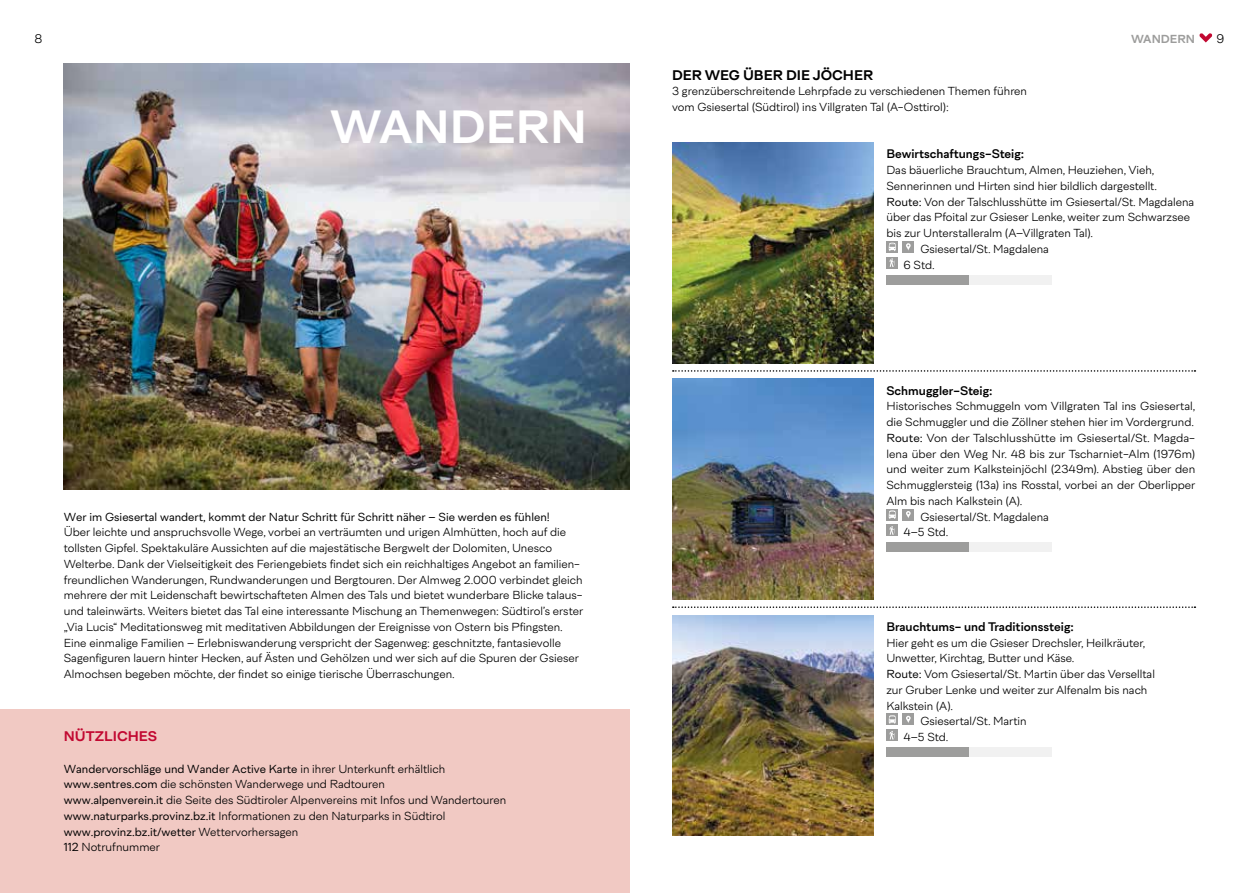
<style>
.page{position:relative;width:1259px;height:893px;background:#fff}
.page>*{position:absolute;margin:0;border:0;box-sizing:border-box;transform-origin:0 0}
.t1{font:700 45px "Cordillera";color:#fff}
.t2{font:700 13.5px "Cordillera";color:#000}
.t3{font:700 13.5px "Cordillera";color:#c20831}
.t4{font:600 12px "Cordillera";color:#000}
.t5{font:300 12px "Cordillera";color:#000}
.t6{font:300 11.25px/15.8px "Cordillera";color:#000}
.t7{font:11.25px "Cordillera";color:#000}
.t8{font:700 11.25px "Cordillera";color:#9d9d9c}
.s1{font-weight:400}
</style>
<div class="page">
<div style="left:0;top:710px;width:629px;height:183px;background:#f1c9c3"></div>
<img style="left:64px;top:64px;width:565px;height:425px">
<img style="left:672px;top:143px;width:201px;height:220px">
<img style="left:672px;top:379px;width:201px;height:220px">
<img style="left:672px;top:615px;width:201px;height:221px">
<svg style="left:673px;top:370px;width:522px;height:2px"></svg>
<svg style="left:673px;top:606px;width:522px;height:2px"></svg>
<div style="left:886px;top:275px;width:166px;height:9px;background:#f1f1f1"></div>
<div style="left:886px;top:543px;width:166px;height:9px;background:#f1f1f1"></div>
<div style="left:886px;top:747px;width:166px;height:10px;background:#f1f1f1"></div>
<div style="left:886px;top:275px;width:83px;height:9px;background:#9d9d9c"></div>
<div style="left:886px;top:543px;width:83px;height:9px;background:#9d9d9c"></div>
<div style="left:886px;top:747px;width:83px;height:10px;background:#9d9d9c"></div>
<div style="left:886px;top:257px;width:12px;height:12px;background:#9d9d9c"></div>
<svg style="left:889px;top:258px;width:6px;height:9px"></svg>
<div style="left:902px;top:241px;width:12px;height:12px;background:#9d9d9c"></div>
<svg style="left:906px;top:243px;width:4px;height:8px"></svg>
<svg style="left:886px;top:241px;width:12px;height:12px"></svg>
<svg style="left:888px;top:243px;width:7px;height:8px"></svg>
<div style="left:886px;top:525px;width:12px;height:11px;background:#9d9d9c"></div>
<svg style="left:889px;top:526px;width:6px;height:9px"></svg>
<div style="left:902px;top:509px;width:12px;height:12px;background:#9d9d9c"></div>
<svg style="left:906px;top:511px;width:4px;height:7px"></svg>
<svg style="left:886px;top:509px;width:12px;height:12px"></svg>
<svg style="left:888px;top:510px;width:7px;height:9px"></svg>
<div style="left:886px;top:729px;width:12px;height:12px;background:#9d9d9c"></div>
<svg style="left:889px;top:731px;width:6px;height:8px"></svg>
<div style="left:902px;top:714px;width:12px;height:11px;background:#9d9d9c"></div>
<svg style="left:906px;top:716px;width:4px;height:7px"></svg>
<svg style="left:886px;top:714px;width:12px;height:11px"></svg>
<svg style="left:888px;top:715px;width:7px;height:9px"></svg>
<svg style="left:1199px;top:33px;width:13px;height:10px"></svg>
<p class="t5" style="left:35px;top:30px;width:9px">8</p>
<p class="t8" style="left:1131px;top:30px;width:66px">WANDERN</p>
<p class="t5" style="left:1216px;top:30px;width:9px">9</p>
<h1 class="t1" style="left:330px;top:91px;width:258px">WANDERN</h1>
<p class="t7" style="left:64px;top:508px;width:487px">Wer im Gsiesertal wandert, kommt der Natur Schritt für Schritt näher – Sie werden es fühlen!</p>
<p class="t6" style="left:64px;top:524px;width:521px">Über leichte und anspruchsvolle Wege, vorbei an verträumten und urigen Almhütten, hoch auf die tollsten Gipfel. Spektakuläre Aussichten auf die majestätische Bergwelt der Dolomiten, Unesco Welterbe. Dank der Vielseitigkeit des Feriengebiets findet sich ein reichhaltiges Angebot an familien&shy;freundlichen Wanderungen, Rundwanderungen und Bergtouren. Der Almweg 2.000 verbindet gleich mehrere der mit Leidenschaft bewirtschafteten Almen des Tals und bietet wunderbare Blicke talaus&shy;und taleinwärts. Weiters bietet das Tal eine interessante Mischung an Themenwegen: Südtirol’s erster „Via Lucis“ Meditationsweg mit meditativen Abbildungen der Ereignisse von Ostern bis Pfingsten.<br>Eine einmalige Familien – Erlebniswanderung verspricht der Sagenweg: geschnitzte, fantasievolle Sagenfiguren lauern hinter Hecken, auf Ästen und Gehölzen und wer sich auf die Spuren der Gsieser Almochsen begeben möchte, der findet so einige tierische Überraschungen.</p>
<p class="t3" style="left:64px;top:725px;width:95px">NÜTZLICHES</p>
<p class="t6" style="left:64px;top:760px;width:444px"><span class="s1">Wandervorschläge und Wander Active Karte</span> in ihrer Unterkunft erhältlich <span class="s1">www.sentres.com</span> die schönsten Wanderwege und Radtouren<br><span class="s1">www.alpenverein.it</span> die Seite des Südtiroler Alpenvereins mit Infos und Wandertouren <span class="s1">www.naturparks.provinz.bz.it</span> Informationen zu den Naturparks in Südtirol <span class="s1">www.provinz.bz.it/wetter</span> Wettervorhersagen<br><span class="s1">112</span> Notrufnummer</p>
<p class="t2" style="left:672px;top:64px;width:203px">DER WEG ÜBER DIE JÖCHER</p>
<p class="t6" style="left:672px;top:83px;width:356px">3 grenzüberschreitende Lehrpfade zu verschiedenen Themen führen vom Gsiesertal (Südtirol) ins Villgraten Tal (A-Osttirol):</p>
<p class="t4" style="left:886px;top:145px;width:139px">Bewirtschaftungs-Steig:</p>
<p class="t6" style="left:886px;top:162px;width:269px">Das bäuerliche Brauchtum, Almen, Heuziehen, Vieh,</p>
<p class="t6" style="left:886px;top:177px;width:272px">Sennerinnen und Hirten sind hier bildlich dargestellt.</p>
<p class="t6" style="left:886px;top:193px;width:309px"><span class="s1">Route:</span> Von der Talschlusshütte im Gsiesertal/St. Magdalena</p>
<p class="t6" style="left:886px;top:209px;width:305px">über das Pfoital zur Gsieser Lenke, weiter zum Schwarzsee</p>
<p class="t6" style="left:886px;top:225px;width:208px">bis zur Unterstalleralm (A–Villgraten Tal).</p>
<p class="t6" style="left:920px;top:240px;width:130px">Gsiesertal/St. Magdalena</p>
<p class="t6" style="left:903px;top:256px;width:33px">6 Std.</p>
<p class="t4" style="left:886px;top:381px;width:108px">Schmuggler-Steig:</p>
<p class="t6" style="left:886px;top:398px;width:310px">Historisches Schmuggeln vom Villgraten Tal ins Gsiesertal,</p>
<p class="t6" style="left:886px;top:414px;width:309px">die Schmuggler und die Zöllner stehen hier im Vordergrund.</p>
<p class="t6" style="left:886px;top:429px;width:310px"><span class="s1">Route:</span> Von der Talschlusshütte im Gsiesertal/St. Magda-</p>
<p class="t6" style="left:886px;top:445px;width:310px">lena über den Weg Nr. 48 bis zur Tscharniet-Alm (1976m)</p>
<p class="t6" style="left:886px;top:461px;width:310px">und weiter zum Kalksteinjöchl (2349m). Abstieg über den</p>
<p class="t6" style="left:886px;top:477px;width:310px">Schmugglersteig (13a) ins Rosstal, vorbei an der Oberlipper</p>
<p class="t6" style="left:886px;top:492px;width:138px">Alm bis nach Kalkstein (A).</p>
<p class="t6" style="left:920px;top:508px;width:130px">Gsiesertal/St. Magdalena</p>
<p class="t6" style="left:903px;top:524px;width:47px">4–5 Std.</p>
<p class="t4" style="left:886px;top:617px;width:189px">Brauchtums- und Traditionssteig:</p>
<p class="t6" style="left:886px;top:634px;width:260px">Hier geht es um die Gsieser Drechsler, Heilkräuter,</p>
<p class="t6" style="left:886px;top:650px;width:190px">Unwetter, Kirchtag, Butter und Käse.</p>
<p class="t6" style="left:886px;top:666px;width:270px"><span class="s1">Route:</span> Vom Gsiesertal/St. Martin über das Verselltal</p>
<p class="t6" style="left:886px;top:681px;width:262px">zur Gruber Lenke und weiter zur Alfenalm bis nach</p>
<p class="t6" style="left:886px;top:697px;width:68px">Kalkstein (A).</p>
<p class="t6" style="left:920px;top:713px;width:108px">Gsiesertal/St. Martin</p>
<p class="t6" style="left:903px;top:729px;width:47px">4–5 Std.</p>
</div>
